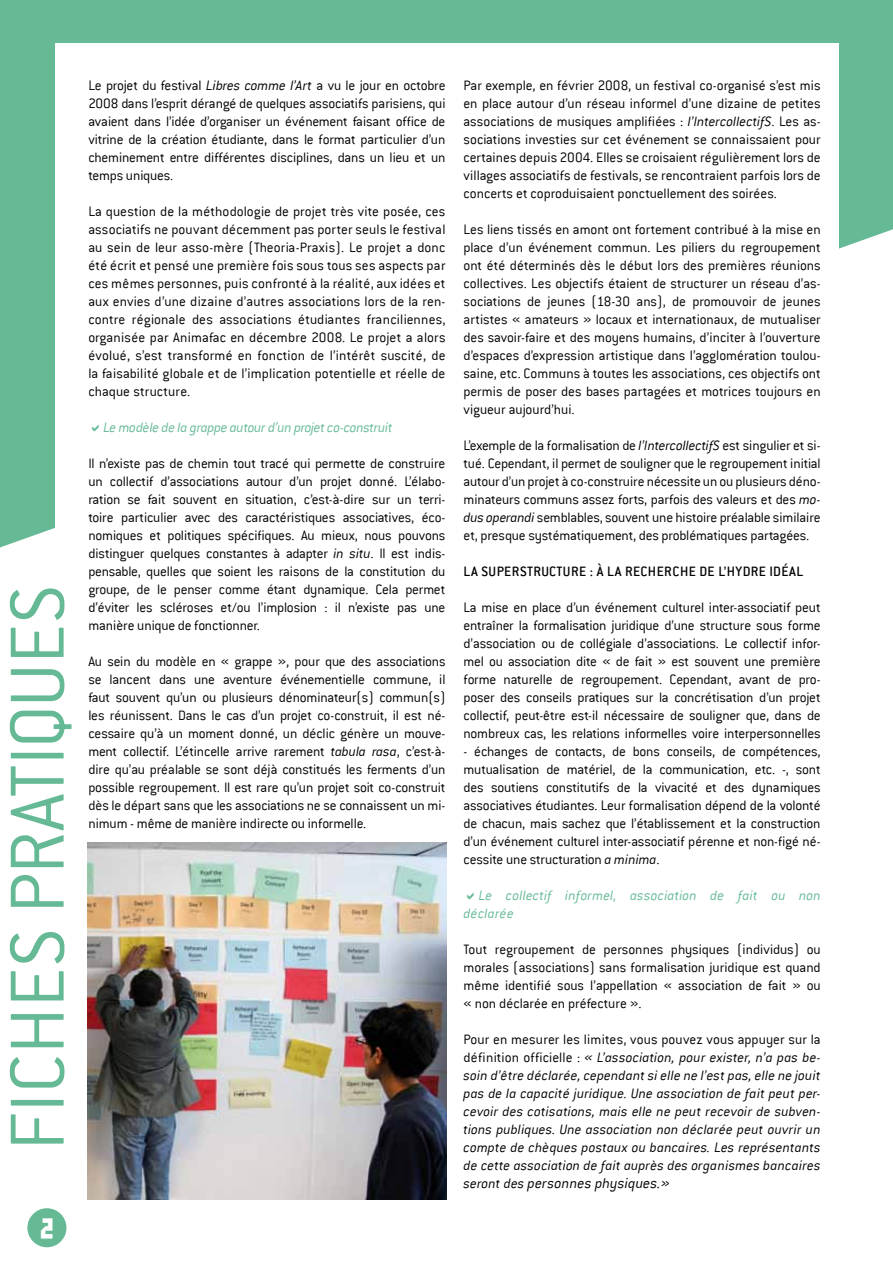
<style>
.page{position:relative;width:893px;height:1263px;background:#fff}
.page>*{position:absolute;margin:0;border:0;box-sizing:border-box;transform-origin:0 0}
.t1{font:84px "Conduit ITCTT Light";color:#65ba95}
.t2{font:36px "animafont";color:#fff}
.t3{font:italic 300 15.75px "Conduit ITC";letter-spacing:.005em;color:#000}
.t4{font:300 15px/18px "Conduit ITC";letter-spacing:-.005em;color:#000;text-align:justify}
.t5{font:italic 300 15px/18px "Conduit ITC";letter-spacing:.01em;color:#000;text-align:justify}
.t6{font:italic 300 15px/18px "Conduit ITC";color:#65ba95}
.t7{font:italic 300 15px "Conduit ITC";letter-spacing:-.025em;color:#65ba95}
.t8{font:500 15px "Conduit ITC";letter-spacing:.03em;color:#000}
.s1{font-style:italic}
.s2{font-style:normal}
.s3{font-size:15px}
</style>
<div class="page">
<svg style="left:0;top:0;width:893px;height:547px;fill:#65ba95"></svg>
<div style="left:56px;top:44px;width:783px;height:1118px;background:#fff"></div>
<div style="left:27px;top:1208px;width:39px;height:39px;background:#65ba95;border-radius:50%"></div>
<img style="left:87px;top:842px;width:359px;height:357px">
<h1 class="t1" style="left:-13px;top:1150px;width:567px;rotate:-90deg">fiches pratiques</h1>
<p class="t4" style="left:88px;top:76px;width:359px">Le projet du festival <span class="s1">Libres comme l’Art</span> a vu le jour en octobre 2008 dans l’esprit dérangé de quelques associatifs parisiens, qui avaient dans l’idée d’organiser un événement faisant office de vitrine de la création étudiante, dans le format particulier d’un cheminement entre différentes disciplines, dans un lieu et un temps uniques.</p>
<p class="t4" style="left:88px;top:202px;width:359px">La question de la méthodologie de projet très vite posée, ces associatifs ne pouvant décemment pas porter seuls le festival au sein de leur asso-mère (Theoria-Praxis). Le projet a donc été écrit et pensé une première fois sous tous ses aspects par ces mêmes personnes, puis confronté à la réalité, aux idées et aux envies d’une dizaine d’autres associations lors de la ren&shy;contre régionale des associations étudiantes franciliennes, organisée par Animafac en décembre 2008. Le projet a alors évolué, s’est transformé en fonction de l’intérêt suscité, de la faisabilité globale et de l’implication potentielle et réelle de chaque structure.</p>
<p class="t7" style="left:103px;top:419px;width:291px">Le modèle de la grappe autour d’un projet co-construit</p>
<p class="t4" style="left:88px;top:454px;width:359px">Il n’existe pas de chemin tout tracé qui permette de construire un collectif d’associations autour d’un projet donné. L’élabo&shy;ration se fait souvent en situation, c’est-à-dire sur un terri&shy;toire particulier avec des caractéristiques associatives, éco&shy;nomiques et politiques spécifiques. Au mieux, nous pouvons distinguer quelques constantes à adapter <span class="s1">in situ</span>. Il est indis&shy;pensable, quelles que soient les raisons de la constitution du groupe, de le penser comme étant dynamique. Cela permet d’éviter les scléroses et/ou l’implosion : il n’existe pas une manière unique de fonctionner.</p>
<p class="t4" style="left:88px;top:652px;width:359px">Au sein du modèle en « grappe », pour que des associations se lancent dans une aventure événementielle commune, il faut souvent qu’un ou plusieurs dénominateur(s) commun(s) les réunissent. Dans le cas d’un projet co-construit, il est né&shy;cessaire qu’à un moment donné, un déclic génère un mouve&shy;ment collectif. L’étincelle arrive rarement <span class="s1">tabula rasa</span>, c’est-à&shy;dire qu’au préalable se sont déjà constitués les ferments d’un possible regroupement. Il est rare qu’un projet soit co-construit dès le départ sans que les associations ne se connaissent un mi&shy;nimum - même de manière indirecte ou informelle.</p>
<h2 class="t2" style="left:39px;top:1214px;width:17px">2</h2>
<p class="t4" style="left:463px;top:76px;width:359px">Par exemple, en février 2008, un festival co-organisé s’est mis en place autour d’un réseau informel d’une dizaine de petites associations de musiques amplifiées : <span class="s1">l’IntercollectifS</span>. Les as&shy;sociations investies sur cet événement se connaissaient pour certaines depuis 2004. Elles se croisaient régulièrement lors de villages associatifs de festivals, se rencontraient parfois lors de concerts et coproduisaient ponctuellement des soirées.</p>
<p class="t4" style="left:463px;top:220px;width:359px">Les liens tissés en amont ont fortement contribué à la mise en place d’un événement commun. Les piliers du regroupement ont été déterminés dès le début lors des premières réunions collectives. Les objectifs étaient de structurer un réseau d’as&shy;sociations de jeunes (18-30 ans), de promouvoir de jeunes artistes « amateurs » locaux et internationaux, de mutualiser des savoir-faire et des moyens humains, d’inciter à l’ouverture d’espaces d’expression artistique dans l’agglomération toulou&shy;saine, etc. Communs à toutes les associations, ces objectifs ont permis de poser des bases partagées et motrices toujours en vigueur aujourd’hui.</p>
<p class="t4" style="left:463px;top:436px;width:359px">L’exemple de la formalisation de <span class="s1">l’IntercollectifS</span> est singulier et si&shy;tué. Cependant, il permet de souligner que le regroupement initial autour d’un projet à co-construire nécessite un ou plusieurs déno&shy;minateurs communs assez forts, parfois des valeurs et des <span class="s1">mo&shy;dus operandi</span> semblables, souvent une histoire préalable similaire et, presque systématiquement, des problématiques partagées.</p>
<p class="t8" style="left:463px;top:563px;width:341px">LA SUPERSTRUCTURE : À LA RECHERCHE DE L’HYDRE IDÉAL</p>
<p class="t4" style="left:463px;top:598px;width:359px">La mise en place d’un événement culturel inter-associatif peut entraîner la formalisation juridique d’une structure sous forme d’association ou de collégiale d’associations. Le collectif infor&shy;mel ou association dite « de fait » est souvent une première forme naturelle de regroupement. Cependant, avant de pro&shy;poser des conseils pratiques sur la concrétisation d’un projet collectif, peut-être est-il nécessaire de souligner que, dans de nombreux cas, les relations informelles voire interpersonnelles</p>
<p class="t4" style="left:463px;top:742px;width:359px">- échanges de contacts, de bons conseils, de compétences, mutualisation de matériel, de la communication, etc. -, sont des soutiens constitutifs de la vivacité et des dynamiques associatives étudiantes. Leur formalisation dépend de la volonté de chacun, mais sachez que l’établissement et la construction d’un événement culturel inter-associatif pérenne et non-figé né&shy;cessite une structuration <span class="s1">a minima</span>.</p>
<p class="t6" style="left:463px;top:886px;width:359px;text-indent:15px">Le collectif informel, association de fait ou non déclarée</p>
<p class="t4" style="left:463px;top:940px;width:359px">Tout regroupement de personnes physiques (individus) ou morales (associations) sans formalisation juridique est quand même identifié sous l’appellation « association de fait » ou « non déclarée en préfecture ».</p>
<p class="t5" style="left:464px;top:1030px;width:359px"><span class="s2">Pour en mesurer les limites, vous pouvez vous appuyer sur la définition officielle :</span> « L’association, pour exister, n’a pas be&shy;soin d’être déclarée, cependant si elle ne l’est pas, elle ne jouit pas de la capacité juridique. Une association de fait peut per&shy;cevoir des cotisations, mais elle ne peut recevoir de subven&shy;tions publiques. Une association non déclarée peut ouvrir un compte de chèques postaux ou bancaires. Les représentants de cette association de fait auprès des organismes bancaires</p>
<p class="t3" style="left:464px;top:1175px;width:208px"><span class="s3">seront des</span> personnes physiques.»</p>
</div>
